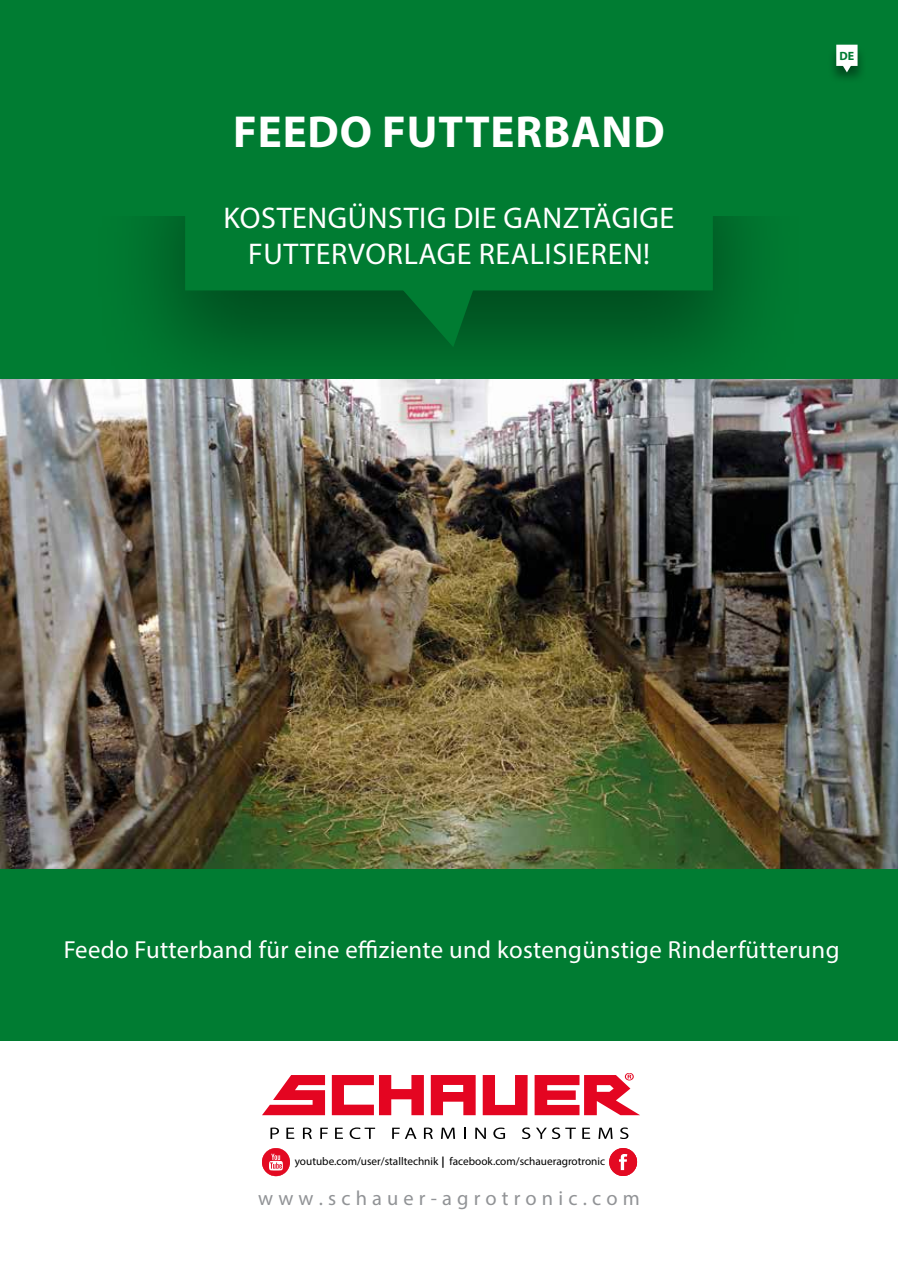
<style>
.page{position:relative;width:898px;height:1272px;background:#fff}
.page>*{position:absolute;margin:0;border:0;box-sizing:border-box;transform-origin:0 0}
.t1{font:700 45px "Myriad Pro";letter-spacing:.02em;color:#fff}
.t2{font:30px/36px "Myriad Pro";letter-spacing:.02em;color:#fff;text-align:center}
.t3{font:24.75px "Myriad Pro";letter-spacing:.015em;color:#fff}
.t4{font:20.4px "Myriad Pro";color:#919396}
.t5{font:700 12px "Myriad Pro";color:#007c32}
.t6{font:11.25px "Myriad Pro";color:#000}
.s1{font-weight:700}
</style>
<div class="page">
<div style="left:0;top:0;width:897px;height:1040px;background:#007c32"></div>
<div style="left:91px;top:95px;width:716px;height:332px;background:#000;opacity:.4"></div>
<svg style="left:185px;top:216px;width:527px;height:74px"></svg>
<svg style="left:390px;top:275px;width:88px;height:72px"></svg>
<div style="left:0;top:0;width:897px;height:216px;background:#007c32"></div>
<div style="left:826px;top:44px;width:40px;height:40px;background:#000;opacity:.4"></div>
<svg style="left:836px;top:45px;width:21px;height:27px"></svg>
<img style="left:0;top:379px;width:897px;height:489px">
<svg style="left:270px;top:1127px;width:9px;height:11px"></svg>
<svg style="left:286px;top:1127px;width:8px;height:11px"></svg>
<svg style="left:303px;top:1127px;width:9px;height:11px"></svg>
<svg style="left:320px;top:1127px;width:8px;height:11px"></svg>
<svg style="left:335px;top:1127px;width:8px;height:11px"></svg>
<svg style="left:349px;top:1127px;width:26px;height:11px"></svg>
<svg style="left:392px;top:1127px;width:24px;height:11px"></svg>
<svg style="left:424px;top:1127px;width:9px;height:11px"></svg>
<svg style="left:441px;top:1127px;width:14px;height:11px"></svg>
<svg style="left:475px;top:1127px;width:10px;height:11px"></svg>
<svg style="left:493px;top:1127px;width:12px;height:11px"></svg>
<svg style="left:522px;top:1127px;width:8px;height:11px"></svg>
<svg style="left:536px;top:1127px;width:39px;height:11px"></svg>
<svg style="left:582px;top:1127px;width:8px;height:11px"></svg>
<svg style="left:598px;top:1127px;width:14px;height:11px"></svg>
<svg style="left:620px;top:1127px;width:8px;height:11px"></svg>
<svg style="left:262px;top:1075px;width:63px;height:40px"></svg>
<svg style="left:332px;top:1075px;width:92px;height:40px"></svg>
<svg style="left:482px;top:1075px;width:45px;height:40px"></svg>
<svg style="left:430px;top:1075px;width:45px;height:40px"></svg>
<svg style="left:534px;top:1073px;width:106px;height:42px"></svg>
<svg style="left:262px;top:1148px;width:28px;height:27px"></svg>
<svg style="left:609px;top:1148px;width:27px;height:28px"></svg>
<h1 class="t1" style="left:233px;top:103px;width:433px">FEEDO FUTTERBAND</h1>
<p class="t2" style="left:223px;top:199px;width:452px">KOSTENGÜNSTIG DIE GANZTÄGIGE<br>FUTTERVORLAGE REALISIEREN!</p>
<p class="t5" style="left:839px;top:48px;width:16px">DE</p>
<p class="t3" style="left:64px;top:934px;width:777px">Feedo Futterband für eine effiziente und kostengünstige Rinderfütterung</p>
<p class="t6" style="left:295px;top:1153px;width:312px">youtube.com/user/stalltechnik <span class="s1">|</span> facebook.com/schaueragrotronic</p>
<p class="t4" style="left:258px;top:1185px;width:383px">w w w . s c h a u e r - a g r o t r o n i c . c o m</p>
</div>
